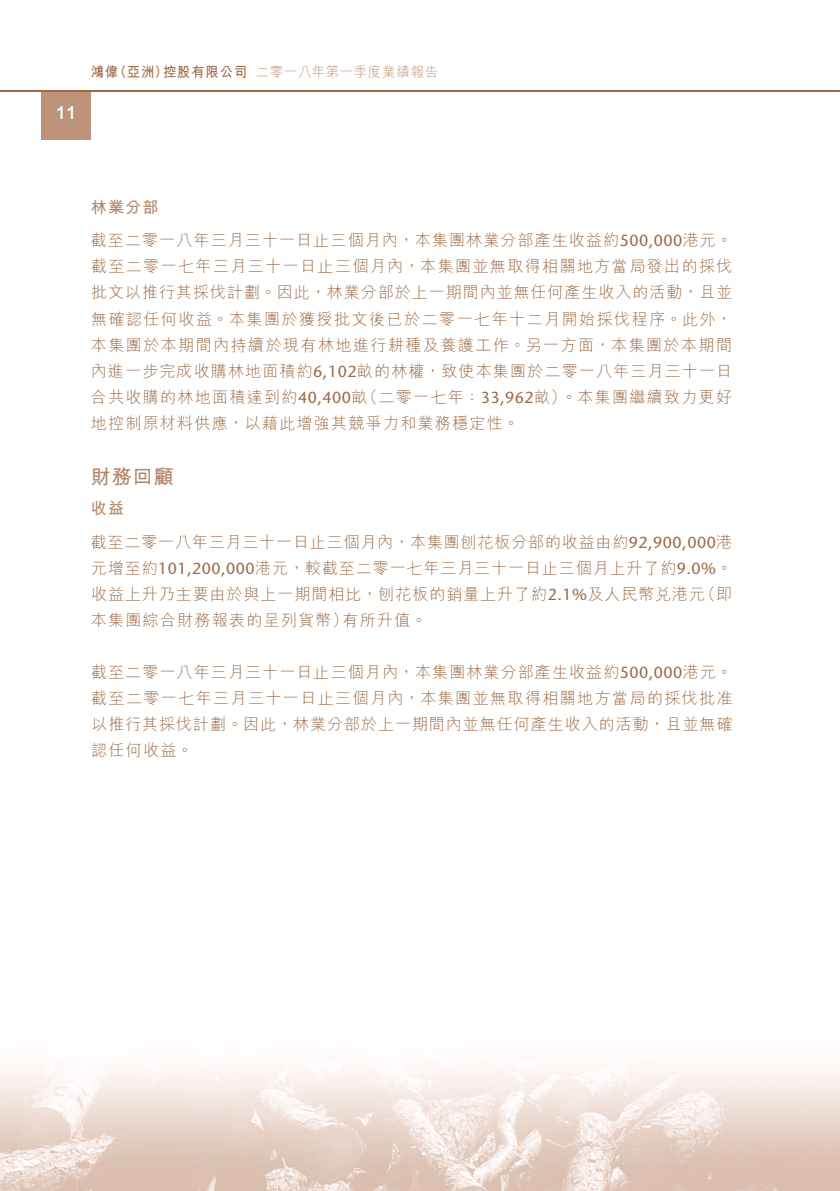
<style>
.page{position:relative;width:840px;height:1191px;background:#fff}
.page>*{position:absolute;margin:0;border:0;box-sizing:border-box;transform-origin:0 0}
.t1{font:700 20px "M Hei HK";color:#b28668}
.t2{font:500 18px "Arial MT Std";color:#fff}
.t3{font:300 16px/26px "M Hei HK";letter-spacing:.07em;color:#9c6a46}
.t4{font:300 16px/26px "M Hei HK";letter-spacing:.09em;color:#9c6a46;text-align:right}
.t5{font:300 16px/33.6px "M Hei HK";letter-spacing:.05em;color:#9c6a46}
.t6{font:300 14px "M Hei HK";letter-spacing:.065em;color:#bd947a;scale:.95 1}
.t7{font:700 14px "M Hei HK";letter-spacing:.065em;color:#9c6a46;scale:.95 1}
.s1{font-weight:700;color:#b28668}
.s2{font-family:"Stone Sans Std";font-weight:500}
</style>
<div class="page">
<div style="left:41px;top:90px;width:50px;height:50px;background:#bd947a"></div>
<hr style="left:0;top:90px;width:839px;height:2px;background:#9c6a46">
<img style="left:0;top:1066px;width:838px;height:125px">
<p class="t2" style="left:56px;top:102px;width:22px">11</p>
<p class="t7" style="left:91px;top:62px;width:30px">鴻偉</p>
<p class="t7" style="left:163px;top:62px;width:90px">控股有限公司</p>
<p class="t7" style="left:113px;top:62px;width:59px">（亞洲）</p>
<p class="t6" style="left:256px;top:62px;width:193px">二零一八年第一季度業績報告</p>
<p class="t3" style="left:91px;top:189px;width:642px;line-height:33.6px"><span class="s1">林業分部<br></span>截至二零一八年三月三十一日止三個月內，本集團林業分部產生收益約<span class="s2">500,000</span>港元。</p>
<p class="t4" style="left:91px;top:253px;width:643px">截至二零一七年三月三十一日止三個月內，本集團並無取得相關地方當局發出的採伐批文以推行其採伐計劃。因此，林業分部於上一期間內並無任何產生收入的活動，且並無確認任何收益。本集團於獲授批文後已於二零一七年十二月開始採伐程序。此外，本集團於本期間內持續於現有林地進行耕種及養護工作。另一方面，本集團於本期間內進一步完成收購林地面積約<span class="s2">6,102</span>畝的林權，致使本集團於二零一八年三月三十一日（二零一七年：<span class="s2">33,962</span>畝）。本集團繼續致力更好</p>
<p class="t3" style="left:91px;top:383px;width:429px">合共收購的林地面積達到約<span class="s2">40,400</span>畝<br>地控制原材料供應，以藉此增強其競爭力和業務穩定性。</p>
<p class="t1" style="left:91px;top:462px;width:84px">財務回顧</p>
<p class="t5" style="left:91px;top:491px;width:642px"><span class="s1">收益<br></span>截至二零一八年三月三十一日止三個月內，本集團刨花板分部的收益由約<span class="s2">92,900,000</span>港</p>
<p class="t3" style="left:91px;top:554px;width:642px;text-align:right">元增至約<span class="s2">101,200,000</span>港元，較截至二零一七年三月三十一日止三個月上升了約<span class="s2">9.0%</span>。（即</p>
<p class="t3" style="left:342px;top:580px;width:364px;text-indent:-251px">收益上升乃主要由於與上一期間相比，刨花板的銷量上升了約<span class="s2">2.1%</span>及人民幣兌港元有所升值。</p>
<p class="t3" style="left:91px;top:606px;width:258px">本集團綜合財務報表的呈列貨幣）</p>
<p class="t3" style="left:91px;top:658px;width:642px;text-align:justify">截至二零一八年三月三十一日止三個月內，本集團林業分部產生收益約<span class="s2">500,000</span>港元。截至二零一七年三月三十一日止三個月內，本集團並無取得相關地方當局的採伐批准以推行其採伐計劃。因此，林業分部於上一期間內並無任何產生收入的活動，且並無確認任何收益。</p>
</div>
